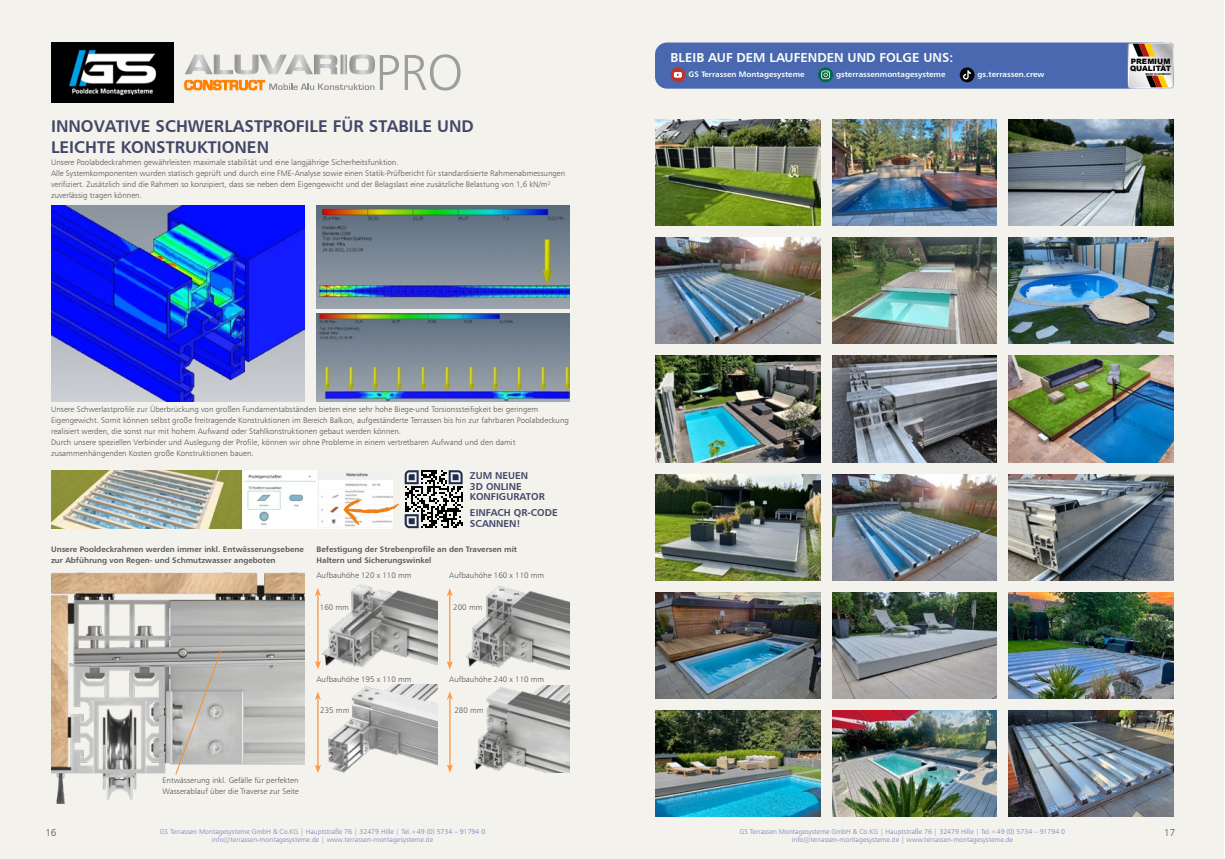
<style>
.page{position:relative;width:1225px;height:859px;background:#fff}
.page>*{position:absolute;margin:0;border:0;box-sizing:border-box;transform-origin:0 0}
.t1{font:50.3px "Humanist 777 BT Light B";color:#9d9d9c}
.t2{font:17px/20.4px "Humanist 777 BT Bold B";color:#424767}
.t3{font:13px "Humanist 777 BT Bold B";color:#fdfdf7}
.t4{font:10px/10.5px "Humanist 777 BT Bold B";color:#424767}
.t5{font:10px "Humanist 777 BT Light B";color:#575756}
.t6{font:8px/11px "Humanist 777 BT Light B";color:#575756}
.t7{font:8px/11px "Humanist 777 BT Bold B";color:#575756}
.t8{font:8px "Humanist 777 BT Bold B";color:#fdfdf9}
.t9{font:900 7.4px/7.9px "Arial";color:#000}
.t10{font:7px/8.4px "Humanist 777 BT Light B";color:#7083c0;text-align:center}
.t11{font:700 2.7px "Arial";color:#000}
</style>
<div class="page">
<div style="left:0;top:0;width:1224px;height:859px;background:#f4f2ed"></div>
<div style="left:655px;top:43px;width:519px;height:46px;background:#4968b0;border-radius:12px"></div>
<img style="left:51px;top:43px;width:122px;height:60px">
<svg style="left:670px;top:67px;width:15px;height:15px"></svg>
<svg style="left:674px;top:72px;width:8px;height:6px"></svg>
<svg style="left:818px;top:67px;width:15px;height:15px"></svg>
<svg style="left:821px;top:71px;width:9px;height:8px"></svg>
<svg style="left:959px;top:67px;width:15px;height:15px"></svg>
<svg style="left:963px;top:70px;width:8px;height:10px"></svg>
<img style="left:51px;top:572px;width:253px;height:231px">
<svg style="left:174px;top:649px;width:48px;height:127px;background:#bcb9b5"></svg>
<img style="left:450px;top:586px;width:119px;height:83px">
<img style="left:321px;top:584px;width:116px;height:83px">
<img style="left:473px;top:685px;width:97px;height:87px">
<img style="left:51px;top:206px;width:253px;height:196px">
<img style="left:316px;top:206px;width:254px;height:103px">
<img style="left:316px;top:313px;width:254px;height:89px">
<img style="left:328px;top:685px;width:109px;height:87px">
<hr style="left:317px;top:594px;width:2px;height:69px;background:#ff9a48">
<svg style="left:315px;top:661px;width:6px;height:8px"></svg>
<svg style="left:315px;top:588px;width:6px;height:8px"></svg>
<hr style="left:449px;top:594px;width:1px;height:70px;background:#ff9a48">
<svg style="left:447px;top:661px;width:6px;height:9px"></svg>
<svg style="left:447px;top:588px;width:6px;height:8px"></svg>
<hr style="left:317px;top:698px;width:2px;height:69px;background:#ff9a48">
<svg style="left:315px;top:765px;width:6px;height:8px"></svg>
<svg style="left:315px;top:692px;width:6px;height:8px"></svg>
<hr style="left:449px;top:697px;width:1px;height:70px;background:#ff9a48">
<svg style="left:447px;top:764px;width:6px;height:9px"></svg>
<svg style="left:447px;top:691px;width:6px;height:9px"></svg>
<img style="left:51px;top:470px;width:191px;height:58px">
<img style="left:242px;top:470px;width:100px;height:58px">
<svg style="left:342px;top:470px;width:120px;height:59px"></svg>
<svg style="left:184px;top:54px;width:191px;height:36px"></svg>
<img style="left:655px;top:120px;width:165px;height:106px">
<img style="left:832px;top:120px;width:165px;height:106px">
<img style="left:1009px;top:120px;width:165px;height:106px">
<img style="left:655px;top:238px;width:165px;height:106px">
<img style="left:832px;top:238px;width:165px;height:106px">
<img style="left:1009px;top:238px;width:165px;height:106px">
<img style="left:655px;top:356px;width:165px;height:106px">
<img style="left:832px;top:356px;width:165px;height:106px">
<img style="left:1009px;top:356px;width:165px;height:106px">
<img style="left:655px;top:474px;width:165px;height:106px">
<img style="left:832px;top:474px;width:165px;height:106px">
<img style="left:1009px;top:474px;width:165px;height:106px">
<img style="left:655px;top:592px;width:165px;height:106px">
<img style="left:832px;top:592px;width:165px;height:106px">
<img style="left:1009px;top:592px;width:165px;height:106px">
<img style="left:655px;top:710px;width:165px;height:106px">
<img style="left:832px;top:710px;width:165px;height:106px">
<img style="left:1009px;top:710px;width:165px;height:106px">
<svg style="left:1128px;top:43px;width:45px;height:45px"></svg>
<div style="left:1127px;top:43px;width:47px;height:46px;border:1px solid #fff;border-radius:3px"></div>
<svg style="left:1132px;top:44px;width:36px;height:43px;background:#d0bdab"></svg>
<h3 class="t3" style="left:670px;top:49px;width:284px">BLEIB AUF DEM LAUFENDEN UND FOLGE UNS:</h3>
<p class="t8" style="left:688px;top:69px;width:117px">GS Terrassen Montagesysteme</p>
<h1 class="t1" style="left:375px;top:42px;width:90px">PRO</h1>
<p class="t9" style="left:1130px;top:57px;width:43px">PREMIUM<br>QUALITÄT</p>
<p class="t8" style="left:836px;top:69px;width:111px">gsterrassenmontagesysteme</p>
<p class="t8" style="left:977px;top:69px;width:68px">gs.terrassen.crew</p>
<p class="t11" style="left:1145px;top:72px;width:27px">MADE IN GERMANY</p>
<h2 class="t2" style="left:51px;top:116px;width:424px">INNOVATIVE SCHWERLASTPROFILE FÜR STABILE UND<br>LEICHTE KONSTRUKTIONEN</h2>
<p class="t6" style="left:51px;top:157px;width:516px">Unsere Poolabdeckrahmen gewährleisten maximale stabilität und eine langjährige Sicherheitsfunktion.<br>Alle Systemkomponenten wurden statisch geprüft und durch eine FME-Analyse sowie einen Statik-Prüfbericht für standardisierte Rahmenabmessungen verifiziert. Zusätzlich sind die Rahmen so konzipiert, dass sie neben dem Eigengewicht und der Belagslast eine zusätzliche Belastung von 1,6 kN/m² zuverlässig tragen können.</p>
<p class="t6" style="left:51px;top:404px;width:519px">Unsere Schwerlastprofile zur Überbrückung von großen Fundamentabständen bieten eine sehr hohe Biege-und Torsionssteifigkeit bei geringem Eigengewicht. Somit können selbst große freitragende Konstruktionen im Bereich Balkon, aufgeständerte Terrassen bis hin zur fahrbaren Poolabdeckung realisiert werden, die sonst nur mit hohem Aufwand oder Stahlkonstruktionen gebaut werden können.<br>Durch unsere speziellen Verbinder und Auslegung der Profile, können wir ohne Probleme in einem vertretbaren Aufwand und den damit zusammenhängenden Kosten große Konstruktionen bauen.</p>
<p class="t7" style="left:51px;top:544px;width:254px">Unsere Pooldeckrahmen werden immer inkl. Entwässerungsebene zur Abführung von Regen- und Schmutzwasser angeboten</p>
<p class="t4" style="left:470px;top:470px;width:76px">ZUM NEUEN<br>3D ONLINE<br>KONFIGURATOR</p>
<p class="t4" style="left:470px;top:507px;width:89px">EINFACH QR-CODE<br>SCANNEN!</p>
<p class="t7" style="left:316px;top:544px;width:202px">Befestigung der Strebenprofile an den Traversen mit<br>Haltern und Sicherungswinkel</p>
<p class="t6" style="left:316px;top:570px;width:97px">Aufbauhöhe 120 x 110 mm</p>
<p class="t6" style="left:449px;top:570px;width:97px">Aufbauhöhe 160 x 110 mm</p>
<p class="t6" style="left:320px;top:601px;width:31px">160 mm</p>
<p class="t6" style="left:453px;top:601px;width:31px">200 mm</p>
<p class="t6" style="left:316px;top:674px;width:97px">Aufbauhöhe 195 x 110 mm</p>
<p class="t6" style="left:449px;top:674px;width:97px">Aufbauhöhe 240 x 110 mm</p>
<p class="t6" style="left:320px;top:705px;width:31px">235 mm</p>
<p class="t6" style="left:454px;top:705px;width:31px">280 mm</p>
<p class="t6" style="left:162px;top:774px;width:138px">Entwässerung inkl. Gefälle für perfekten<br>Wasserablauf über die Traverse zur Seite</p>
<p class="t10" style="left:160px;top:827px;width:327px">GS Terrassen Montagesysteme GmbH &amp; Co.KG | Hauptstraße 76 | 32479 Hille | Tel.+49 (0) 5734 – 91794 0 info@terrassen-montagesysteme.de | www.terrassen-montagesysteme.de</p>
<p class="t10" style="left:739px;top:827px;width:327px">GS Terrassen Montagesysteme GmbH &amp; Co.KG | Hauptstraße 76 | 32479 Hille | Tel.+49 (0) 5734 – 91794 0 info@terrassen-montagesysteme.de | www.terrassen-montagesysteme.de</p>
<p class="t5" style="left:45px;top:826px;width:13px">16</p>
<p class="t5" style="left:1164px;top:826px;width:13px">17</p>
</div>
